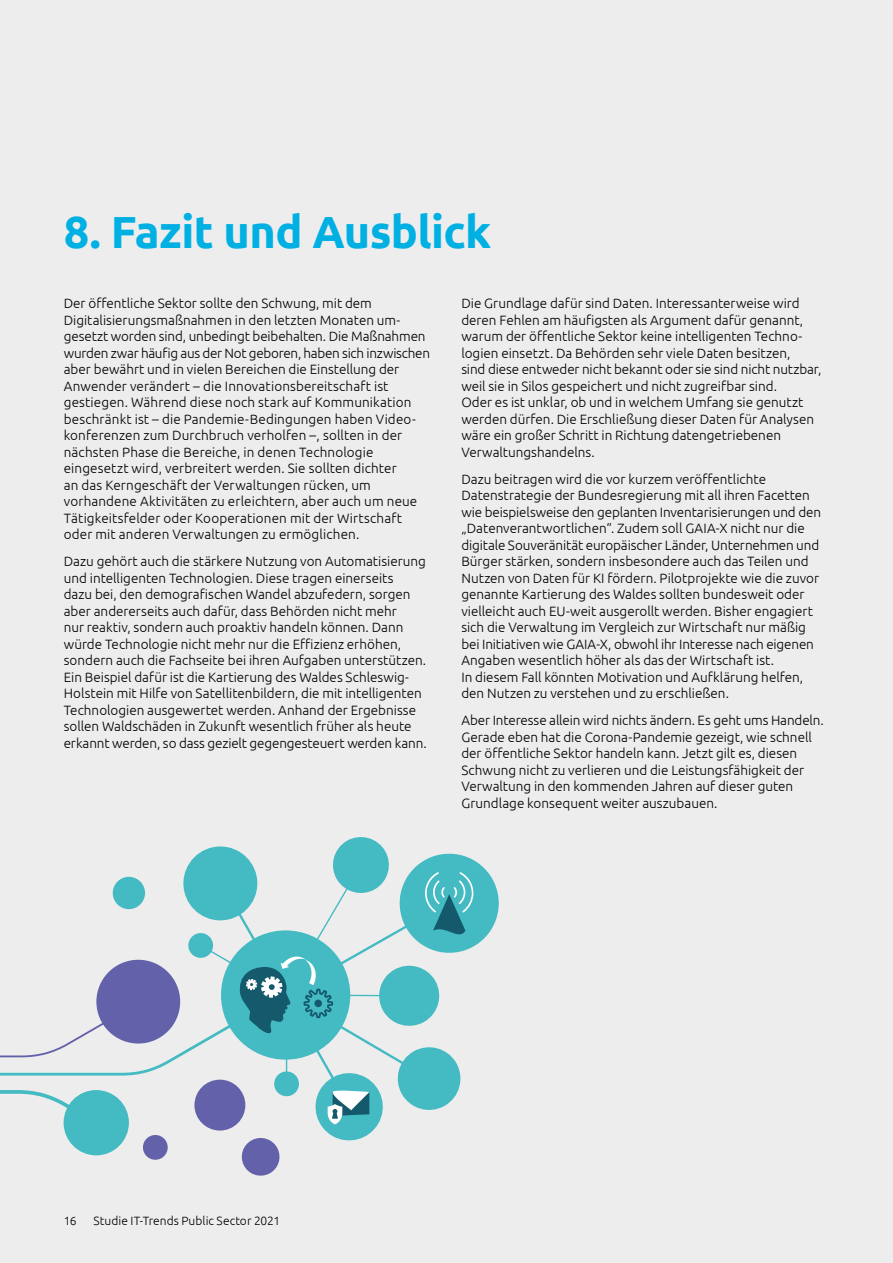
<style>
.page{position:relative;width:893px;height:1263px;background:#ededed}
.page>*{position:absolute;margin:0;border:0;box-sizing:border-box;transform-origin:0 0}
.t1{font:700 45px "Ubuntu";letter-spacing:-.015em;color:#00b0e3}
.t2{font:300 13.5px/16.5px "Ubuntu";color:#000}
.t3{font:300 12px "Ubuntu";letter-spacing:.005em;color:#000}
</style>
<div class="page">
<div style="left:400px;top:854px;width:99px;height:99px;background:#44bac2;border-radius:50%"></div>
<svg style="left:0;top:837px;width:473px;height:339px"></svg>
<h1 class="t1" style="left:64px;top:204px;width:429px">8. Fazit und Ausblick</h1>
<p class="t2" style="left:64px;top:295px;width:368px">Der öffentliche Sektor sollte den Schwung, mit dem Digitalisierungsmaßnahmen in den letzten Monaten um&shy;gesetzt worden sind, unbedingt beibehalten. Die Maßnahmen wurden zwar häufig aus der Not geboren, haben sich inzwischen aber bewährt und in vielen Bereichen die Einstellung der Anwender verändert – die Innovationsbereitschaft ist gestiegen. Während diese noch stark auf Kommunikation beschränkt ist – die Pandemie-Bedingungen haben Video&shy;konferenzen zum Durchbruch verholfen –, sollten in der nächsten Phase die Bereiche, in denen Technologie eingesetzt wird, verbreitert werden. Sie sollten dichter<br>an das Kerngeschäft der Verwaltungen rücken, um vorhandene Aktivitäten zu erleichtern, aber auch um neue Tätigkeitsfelder oder Kooperationen mit der Wirtschaft oder mit anderen Verwaltungen zu ermöglichen.</p>
<p class="t2" style="left:64px;top:553px;width:364px">Dazu gehört auch die stärkere Nutzung von Automatisierung und intelligenten Technologien. Diese tragen einerseits<br>dazu bei, den demografischen Wandel abzufedern, sorgen aber andererseits auch dafür, dass Behörden nicht mehr<br>nur reaktiv, sondern auch proaktiv handeln können. Dann würde Technologie nicht mehr nur die Effizienz erhöhen, sondern auch die Fachseite bei ihren Aufgaben unterstützen.<br>Ein Beispiel dafür ist die Kartierung des Waldes Schleswig-Holstein mit Hilfe von Satellitenbildern, die mit intelligenten Technologien ausgewertet werden. Anhand der Ergebnisse sollen Waldschäden in Zukunft wesentlich früher als heute erkannt werden, so dass gezielt gegengesteuert werden kann.</p>
<p class="t2" style="left:461px;top:295px;width:361px">Die Grundlage dafür sind Daten. Interessanterweise wird deren Fehlen am häufigsten als Argument dafür genannt, warum der öffentliche Sektor keine intelligenten Techno&shy;logien einsetzt. Da Behörden sehr viele Daten besitzen,<br>sind diese entweder nicht bekannt oder sie sind nicht nutzbar, weil sie in Silos gespeichert und nicht zugreifbar sind.<br>Oder es ist unklar, ob und in welchem Umfang sie genutzt werden dürfen. Die Erschließung dieser Daten für Analysen wäre ein großer Schritt in Richtung datengetriebenen Verwaltungshandelns.</p>
<p class="t2" style="left:461px;top:470px;width:361px">Dazu beitragen wird die vor kurzem veröffentlichte Datenstrategie der Bundesregierung mit all ihren Facetten wie beispielsweise den geplanten Inventarisierungen und den „Datenverantwortlichen“. Zudem soll GAIA-X nicht nur die digitale Souveränität europäischer Länder, Unternehmen und Bürger stärken, sondern insbesondere auch das Teilen und Nutzen von Daten für KI fördern. Pilotprojekte wie die zuvor genannte Kartierung des Waldes sollten bundesweit oder vielleicht auch EU-weit ausgerollt werden. Bisher engagiert sich die Verwaltung im Vergleich zur Wirtschaft nur mäßig bei Initiativen wie GAIA-X, obwohl ihr Interesse nach eigenen Angaben wesentlich höher als das der Wirtschaft ist.<br>In diesem Fall könnten Motivation und Aufklärung helfen, den Nutzen zu verstehen und zu erschließen.</p>
<p class="t2" style="left:461px;top:712px;width:364px">Aber Interesse allein wird nichts ändern. Es geht ums Handeln.<br>Gerade eben hat die Corona-Pandemie gezeigt, wie schnell der öffentliche Sektor handeln kann. Jetzt gilt es, diesen Schwung nicht zu verlieren und die Leistungsfähigkeit der Verwaltung in den kommenden Jahren auf dieser guten Grundlage konsequent weiter auszubauen.</p>
<p class="t3" style="left:64px;top:1213px;width:14px">16</p>
<p class="t3" style="left:94px;top:1213px;width:188px">Studie IT-Trends Public Sector 2021</p>
</div>
